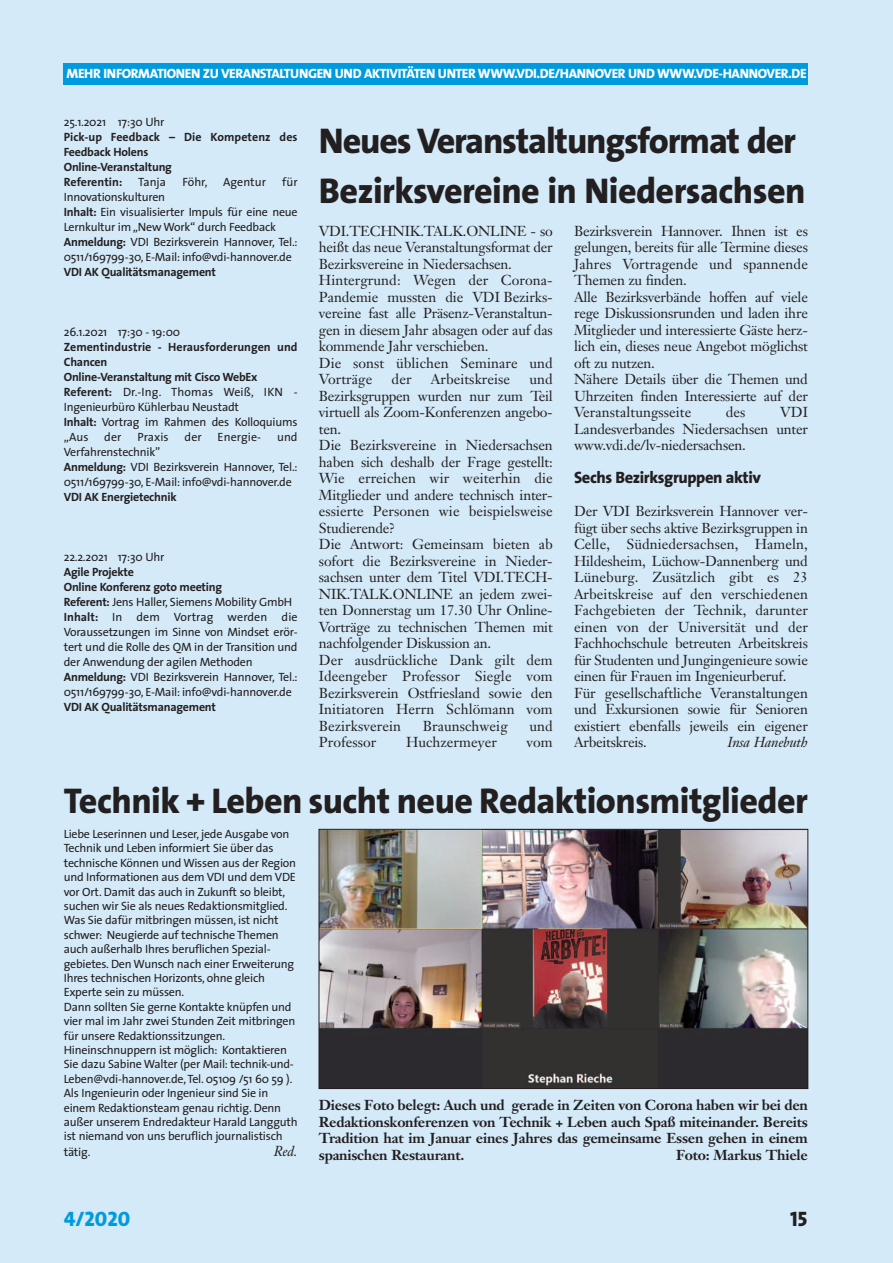
<style>
.page{position:relative;width:893px;height:1263px;background:#d4eaf8}
.page>*{position:absolute;margin:0;border:0;box-sizing:border-box;transform-origin:0 0}
.t1{font:800 36px/49.5px "The Sans B8";letter-spacing:-.035em;color:#231f20}
.t2{font:800 36px "The Sans B8";letter-spacing:-.015em;color:#231f20}
.t3{font:21px "The Sans Extra Bold Caps";color:#009bde}
.t4{font:21px "The Sans Extra Bold Caps";color:#231f20}
.t5{font:800 16.5px "The Sans";letter-spacing:-.025em;color:#231f20}
.t6{font:14.25px/16.5px "Janson Text";letter-spacing:-.015em;color:#231f20}
.t7{font:700 14.25px/16.5px "Janson Text";letter-spacing:-.015em;color:#231f20;text-align:justify}
.t8{font:14.25px "Janson Text";letter-spacing:.005em;color:#231f20}
.t9{font:italic 14.25px "Janson Text";letter-spacing:-.015em;color:#231f20}
.t10{font:800 13.5px "The Sans";letter-spacing:-.03em;color:#fff}
.t11{font:12px/14.4px "The Sans";letter-spacing:-.02em;color:#231f20}
.t12{font:700 12px/15px "The Sans";letter-spacing:-.02em;color:#231f20}
.t13{font:12px "The Sans";letter-spacing:.005em;color:#231f20}
.s1{font-weight:700}
.s2{font-weight:400}
</style>
<div class="page">
<div style="left:64px;top:64px;width:744px;height:21px;background:#009bde"></div>
<img style="left:321px;top:831px;width:485px;height:256px">
<div style="left:319px;top:829px;width:489px;height:260px;border:1px solid #231f20"></div>
<p class="t10" style="left:67px;top:68px;width:741px">MEHR INFORMATIONEN ZU VERANSTALTUNGEN UND AKTIVITÄTEN UNTER WWW.VDI.DE/HANNOVER UND WWW.VDE-HANNOVER.DE</p>
<p class="t11" style="left:64px;top:116px;width:102px">25.1.2021 17:30 Uhr</p>
<p class="t12" style="left:64px;top:131px;width:235px">Pick-up Feedback – Die Kompetenz des<br>Feedback Holens<br>Online-Veranstaltung<br>Referentin:</p>
<p class="t11" style="left:138px;top:176px;width:30px">Tanja</p>
<p class="t11" style="left:182px;top:176px;width:27px">Föhr,</p>
<p class="t13" style="left:223px;top:177px;width:44px">Agentur</p>
<p class="t11" style="left:282px;top:176px;width:17px">für</p>
<p class="t11" style="left:64px;top:191px;width:235px;line-height:15px">Innovationskulturen<br><span class="s1">Inhalt:</span> Ein visualisierter Impuls für eine neue Lernkultur im „New Work“ durch Feedback <span class="s1">Anmeldung:</span> VDI Bezirksverein Hannover, Tel.:<br>0511/169799-30, E-Mail: info@vdi-hannover.de</p>
<p class="t12" style="left:64px;top:266px;width:154px">VDI AK Qualitätsmanagement</p>
<p class="t11" style="left:64px;top:326px;width:118px">26.1.2021 17:30 - 19:00</p>
<p class="t12" style="left:64px;top:341px;width:235px">Zementindustrie - Herausforderungen und<br>Chancen<br>Online-Veranstaltung mit Cisco WebEx<br>Referent: <span class="s2">Dr.-Ing. Thomas Weiß, IKN -<br>Ingenieurbüro Kühlerbau Neustadt<br></span>Inhalt: <span class="s2">Vortrag im Rahmen des Kolloquiums „Aus</span></p>
<p class="t11" style="left:104px;top:431px;width:19px">der</p>
<p class="t11" style="left:137px;top:431px;width:33px">Praxis</p>
<p class="t11" style="left:185px;top:431px;width:19px">der</p>
<p class="t13" style="left:218px;top:432px;width:45px">Energie-</p>
<p class="t11" style="left:277px;top:431px;width:22px">und</p>
<p class="t11" style="left:64px;top:446px;width:235px;line-height:15px">Verfahrenstechnik”<br><span class="s1">Anmeldung:</span> VDI Bezirksverein Hannover, Tel.:<br>0511/169799-30, E-Mail: info@vdi-hannover.de</p>
<p class="t12" style="left:64px;top:491px;width:114px">VDI AK Energietechnik</p>
<p class="t11" style="left:64px;top:551px;width:102px">22.2.2021 17:30 Uhr</p>
<p class="t11" style="left:64px;top:566px;width:235px;line-height:15px"><span class="s1">Agile Projekte<br>Online Konferenz goto meeting<br>Referent:</span> Jens Haller, Siemens Mobility GmbH <span class="s1">Inhalt:</span> In dem Vortrag werden die Voraussetzungen im Sinne von Mindset erör&shy;tert und die Rolle des QM in der Transition und der Anwendung der agilen Methoden <span class="s1">Anmeldung:</span> VDI Bezirksverein Hannover, Tel.:<br>0511/169799-30, E-Mail: info@vdi-hannover.de</p>
<p class="t12" style="left:64px;top:701px;width:154px">VDI AK Qualitätsmanagement</p>
<h1 class="t1" style="left:319px;top:117px;width:488px">Neues Veranstaltungsformat der<br>Bezirksvereine in Niedersachsen</h1>
<p class="t6" style="left:319px;top:224px;width:235px">VDI.TECHNIK.TALK.ONLINE - so heißt das neue Veranstaltungsformat der<br>Bezirksvereine in Niedersachsen.<br>Hintergrund: Wegen der Corona-<br>Pandemie mussten die VDI Bezirks&shy;vereine fast alle Präsenz-Veranstaltun&shy;gen in diesem Jahr absagen oder auf das kommende Jahr verschieben.<br>Die sonst üblichen Seminare und<br>Vorträge</p>
<p class="t6" style="left:319px;top:372px;width:235px;text-indent:210px">und<br>Bezirksgruppen wurden nur zum Teil virtuell als Zoom-Konferenzen angebo&shy;ten.<br>Die Bezirksvereine in Niedersachsen haben sich deshalb der Frage gestellt:<br>Wie erreichen wir weiterhin die<br>Mitglieder und andere technisch inter&shy;essierte Personen wie beispielsweise<br>Studierende?<br>Die Antwort: Gemeinsam bieten ab sofort die Bezirksvereine in Nieder&shy;sachsen unter dem Titel VDI.TECH-<br>NIK.TALK.ONLINE an jedem zwei&shy;ten Donnerstag um 17.30 Uhr Online-<br>Vorträge zu technischen Themen mit nachfolgender Diskussion an.<br>Der ausdrückliche Dank gilt dem<br>Ideengeber Professor Siegle vom<br>Bezirksverein Ostfriesland sowie den<br>Initiatoren Herrn Schlömann vom<br>Bezirksverein</p>
<p class="t6" style="left:392px;top:372px;width:21px">der</p>
<p class="t8" style="left:431px;top:373px;width:81px">Arbeitskreise</p>
<p class="t8" style="left:423px;top:720px;width:86px">Braunschweig</p>
<p class="t6" style="left:529px;top:719px;width:25px">und</p>
<p class="t8" style="left:319px;top:736px;width:59px">Professor</p>
<p class="t8" style="left:406px;top:736px;width:93px">Huchzermeyer</p>
<p class="t6" style="left:526px;top:735px;width:28px">vom</p>
<p class="t6" style="left:574px;top:224px;width:235px">Bezirksverein Hannover. Ihnen ist es gelungen, bereits für alle Termine dieses Jahres Vortragende und spannende Themen zu finden.<br>Alle Bezirksverbände hoffen auf viele rege Diskussionsrunden und laden ihre Mitglieder und interessierte Gäste herz&shy;lich ein, dieses neue Angebot möglichst oft zu nutzen.<br>Nähere Details über die Themen und Uhrzeiten finden Interessierte auf der Veranstaltungsseite</p>
<p class="t6" style="left:726px;top:405px;width:21px">des</p>
<p class="t6" style="left:574px;top:405px;width:235px;text-align:justify;text-indent:206px">VDI Landesverbandes Niedersachsen unter www.vdi.de/lv-niedersachsen.</p>
<p class="t5" style="left:574px;top:470px;width:188px">Sechs Bezirksgruppen aktiv</p>
<p class="t6" style="left:574px;top:504px;width:235px">Der VDI Bezirksverein Hannover ver&shy;fügt über sechs aktive Bezirksgruppen in Celle, Südniedersachsen, Hameln, Hildesheim, Lüchow-Dannenberg und Lüneburg. Zusätzlich gibt es 23<br>Arbeitskreise auf den verschiedenen Fachgebieten der Technik, darunter einen von der Universität und der Fachhochschule betreuten Arbeitskreis für Studenten und Jungingenieure sowie einen für Frauen im Ingenieurberuf.<br>Für gesellschaftliche Veranstaltungen und Exkursionen sowie für Senioren existiert ebenfalls jeweils ein eigener Arbeitskreis.</p>
<p class="t9" style="left:728px;top:737px;width:82px">Insa Hanebuth</p>
<h1 class="t2" style="left:64px;top:782px;width:746px">Technik + Leben sucht neue Redaktionsmitglieder</h1>
<p class="t11" style="left:64px;top:828px;width:235px">Liebe Leserinnen und Leser, jede Ausgabe von Technik und Leben informiert Sie über das technische Können und Wissen aus der Region und Informationen aus dem VDI und dem VDE vor Ort. Damit das auch in Zukunft so bleibt, suchen wir Sie als neues Redaktionsmitglied.<br>Was Sie dafür mitbringen müssen, ist nicht schwer: Neugierde auf technische Themen auch außerhalb Ihres beruflichen Spezial&shy;gebietes. Den Wunsch nach einer Erweiterung Ihres technischen Horizonts, ohne gleich Experte sein zu müssen.<br>Dann sollten Sie gerne Kontakte knüpfen und vier mal im Jahr zwei Stunden Zeit mitbringen für unsere Redaktionssitzungen.<br>Hineinschnuppern ist möglich: Kontaktieren Sie dazu Sabine Walter (per Mail: technik-und-Leben@vdi-hannover.de,Tel. 05109 /51 60 59 ).<br>Als Ingenieurin oder Ingenieur sind Sie in einem Redaktionsteam genau richtig. Denn außer unserem Endredakteur Harald Langguth ist niemand von uns beruflich journalistisch</p>
<p class="t11" style="left:64px;top:1146px;width:28px">tätig.</p>
<p class="t9" style="left:274px;top:1145px;width:25px">Red.</p>
<p class="t7" style="left:319px;top:1098px;width:490px">Dieses Foto belegt: Auch und gerade in Zeiten von Corona haben wir bei den Redaktionskonferenzen von Technik + Leben auch Spaß miteinander. Bereits Tradition hat im Januar eines Jahres das gemeinsame Essen gehen in einem spanischen Restaurant.</p>
<p class="t7" style="left:676px;top:1148px;width:133px">Foto: Markus Thiele</p>
<h2 class="t3" style="left:64px;top:1211px;width:68px">4/2020</h2>
<h2 class="t4" style="left:790px;top:1211px;width:19px">15</h2>
</div>
